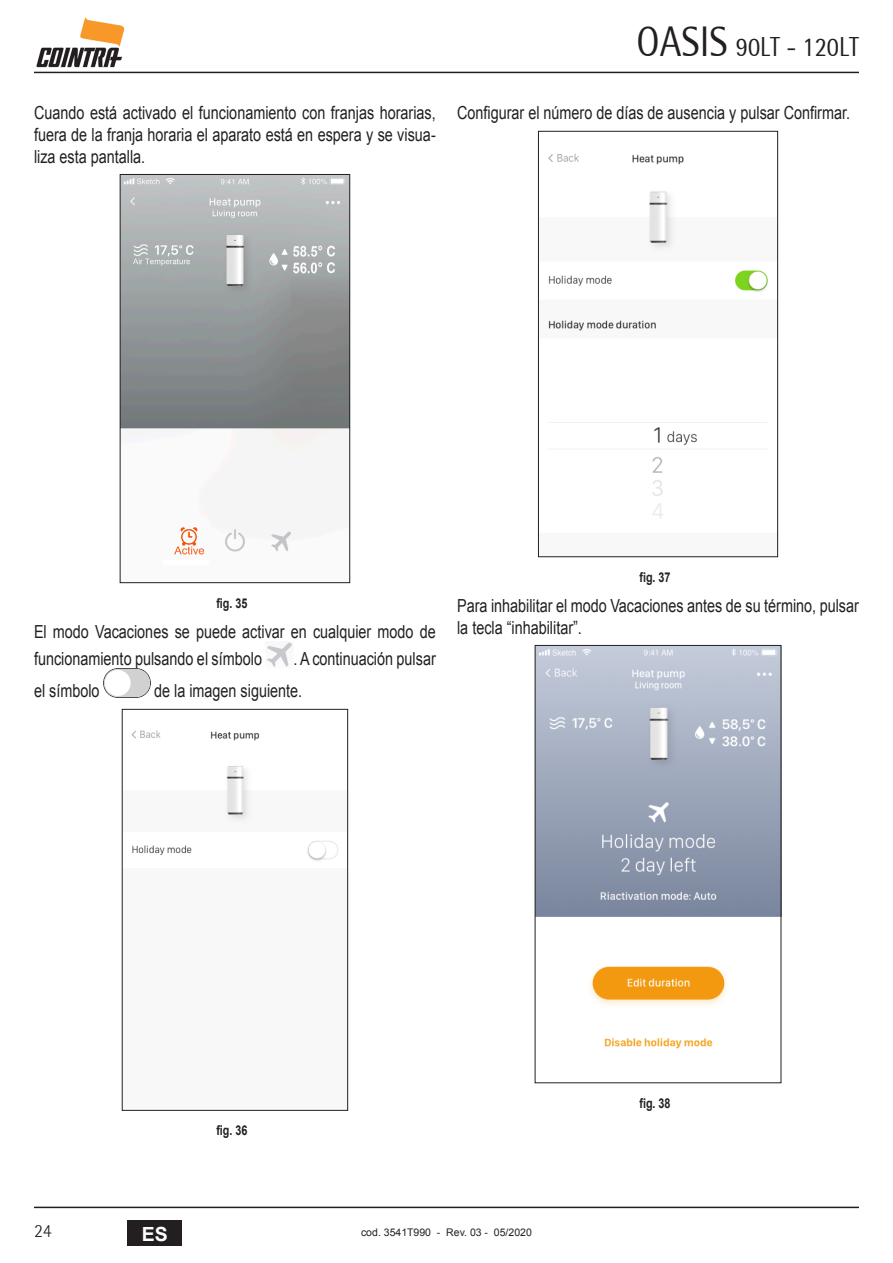
<style>
.page{position:relative;width:893px;height:1263px;background:#fff}
.page>*{position:absolute;margin:0;border:0;box-sizing:border-box;transform-origin:0 0}
.t1{font:42px "Rotis Semi Sans";color:#231f20;scale:.9 1}
.t2{font:27px "Rotis Semi Sans";color:#231f20;scale:.9 1}
.t3{font:700 19.5px "Arial";color:#fff}
.t4{font:300 18.6px "Rotis Semi Sans";color:#231f20}
._05_CORPO_TESTO_-_AT{font:18px/21.6px "Arial";color:#231f20;scale:.8 1}
.t5{font:700 13.5px "Arial";color:#231f20;scale:.8 1}
.t6{font:10.5px "Arial";color:#231f20}
</style>
<div class="page">
<hr style="left:34px;top:72px;width:825px;height:1px;background:#231f20">
<hr style="left:34px;top:1206px;width:825px;height:2px;background:#231f20">
<div style="left:128px;top:1220px;width:54px;height:26px;background:#231f20"></div>
<img style="left:36px;top:17px;width:88px;height:51px">
<img style="left:122px;top:176px;width:226px;height:379px">
<div style="left:120px;top:174px;width:230px;height:409px;border:1px solid #231f20"></div>
<img style="left:267px;top:642px;width:25px;height:25px">
<img style="left:104px;top:669px;width:46px;height:28px">
<img style="left:131px;top:730px;width:207px;height:131px">
<div style="left:122px;top:709px;width:226px;height:402px;border:1px solid #231f20"></div>
<img style="left:548px;top:153px;width:220px;height:366px">
<div style="left:538px;top:131px;width:240px;height:426px;border:1px solid #231f20"></div>
<img style="left:537px;top:647px;width:242px;height:402px">
<p class="_05_CORPO_TESTO_-_AT" style="left:34px;top:102px;width:504px;text-align:justify">Cuando está activado el funcionamiento con franjas horarias, fuera de la franja horaria el aparato está en espera y se visua&shy;liza esta pantalla.</p>
<h1 class="t1" style="left:637px;top:17px;width:103px">OASIS</h1>
<h2 class="t2" style="left:736px;top:31px;width:138px">90LT - 120LT</h2>
<p class="_05_CORPO_TESTO_-_AT" style="left:457px;top:102px;width:493px">Configurar el número de días de ausencia y pulsar Confirmar.</p>
<p class="t5" style="left:216px;top:594px;width:41px">fig. 35</p>
<p class="_05_CORPO_TESTO_-_AT" style="left:34px;top:618px;width:504px;line-height:27.5px">El modo Vacaciones se puede activar en cualquier modo de funcionamiento pulsando el símbolo</p>
<p class="_05_CORPO_TESTO_-_AT" style="left:293px;top:648px;width:180px">. A continuación pulsar</p>
<p class="_05_CORPO_TESTO_-_AT" style="left:34px;top:680px;width:84px">el símbolo</p>
<p class="_05_CORPO_TESTO_-_AT" style="left:154px;top:680px;width:187px">de la imagen siguiente.</p>
<p class="t5" style="left:639px;top:568px;width:41px">fig. 37</p>
<p class="_05_CORPO_TESTO_-_AT" style="left:457px;top:595px;width:504px">Para inhabilitar el modo Vacaciones antes de su término, pulsar la tecla “inhabilitar”.</p>
<p class="t5" style="left:216px;top:1122px;width:41px">fig. 36</p>
<p class="t5" style="left:639px;top:1094px;width:41px">fig. 38</p>
<p class="t4" style="left:34px;top:1220px;width:19px">24</p>
<p class="t3" style="left:142px;top:1220px;width:28px">ES</p>
<p class="t6" style="left:361px;top:1225px;width:172px">cod. 3541T990 - Rev. 03 - 05/2020</p>
</div>
